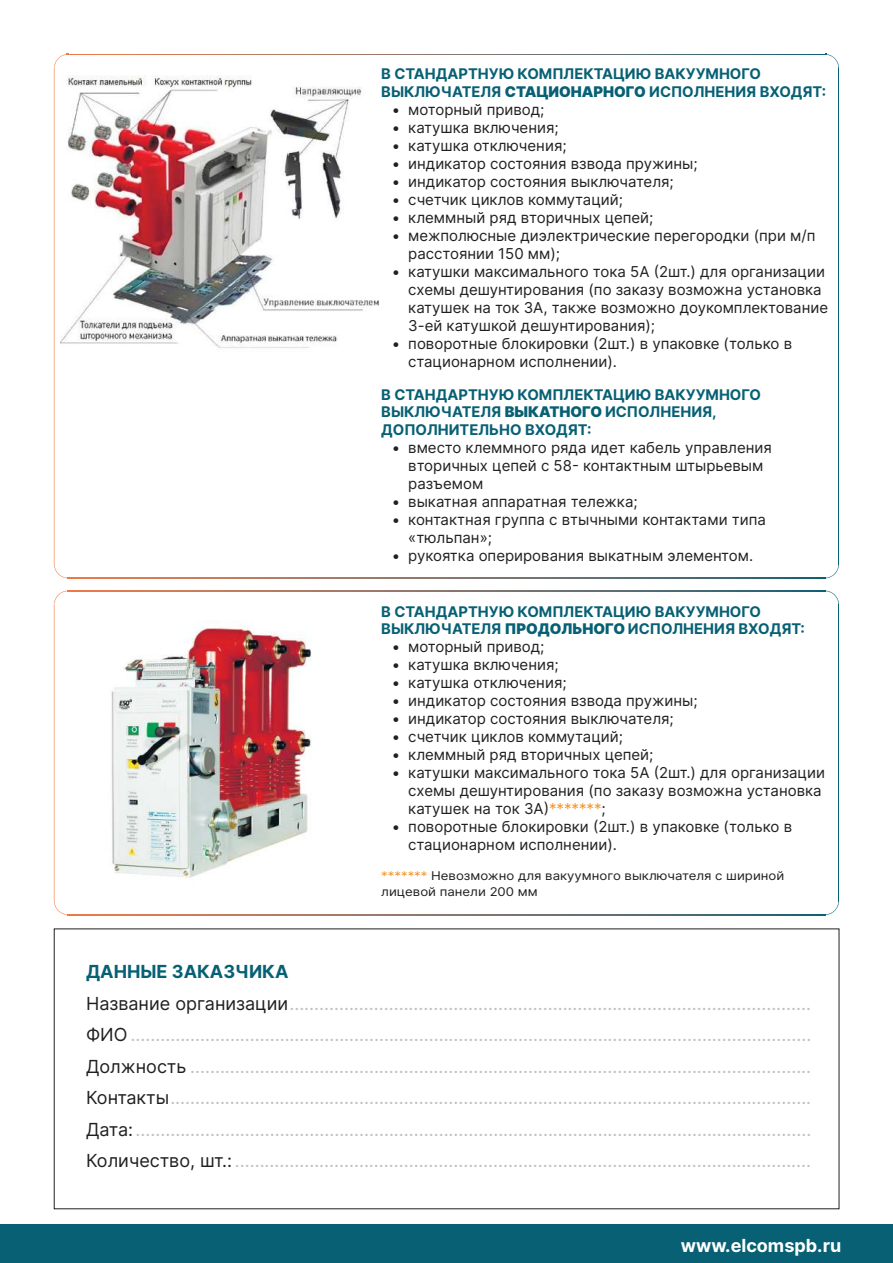
<style>
.page{position:relative;width:893px;height:1263px;background:#fff}
.page>*{position:absolute;margin:0;border:0;box-sizing:border-box;transform-origin:0 0}
.t1{font:18px/31.5px "Inter";color:#c2bfbc}
.t2{font:700 18px "Inter";color:#fff}
.t3{font:15px/18px "Inter";color:#221f1f}
.t4{font:700 14.7px/17.7px "Inter";color:#076073}
.t5{font:12px/16.2px "Inter";color:#221f1f;scale:1.1 1}
.s1{font-weight:900}
.s2{color:#f79321}
.s3{font-weight:700;color:#076073}
.s4{color:#221f1f}
</style>
<div class="page">
<div style="left:0;top:1225px;width:893px;height:38px;background:#076073"></div>
<img style="left:61px;top:75px;width:318px;height:273px">
<img style="left:111px;top:620px;width:201px;height:258px">
<svg style="left:54px;top:54px;width:14px;height:14px"></svg>
<img style="left:54px;top:68px;width:1px;height:496px">
<svg style="left:54px;top:564px;width:15px;height:15px"></svg>
<img style="left:68px;top:578px;width:757px;height:1px">
<svg style="left:825px;top:564px;width:14px;height:15px"></svg>
<img style="left:838px;top:69px;width:1px;height:495px">
<svg style="left:825px;top:54px;width:14px;height:15px"></svg>
<img style="left:68px;top:54px;width:757px;height:1px">
<svg style="left:54px;top:591px;width:14px;height:14px"></svg>
<img style="left:54px;top:605px;width:1px;height:296px">
<svg style="left:54px;top:901px;width:14px;height:14px"></svg>
<img style="left:68px;top:914px;width:757px;height:1px">
<svg style="left:825px;top:901px;width:14px;height:14px"></svg>
<img style="left:838px;top:605px;width:1px;height:296px">
<svg style="left:825px;top:591px;width:14px;height:14px"></svg>
<img style="left:68px;top:591px;width:757px;height:1px">
<p class="t4" style="left:381px;top:64px;width:446px">В СТАНДАРТНУЮ КОМПЛЕКТАЦИЮ ВАКУУМНОГО<br>ВЫКЛЮЧАТЕЛЯ <span class="s1">СТАЦИОНАРНОГО</span> ИСПОЛНЕНИЯ ВХОДЯТ:</p>
<p class="t3" style="left:392px;top:100px;width:154px">• моторный привод;</p>
<p class="t3" style="left:392px;top:118px;width:168px">• катушка включения;</p>
<p class="t3" style="left:392px;top:136px;width:176px">• катушка отключения;</p>
<p class="t3" style="left:392px;top:154px;width:307px">• индикатор состояния взвода пружины;</p>
<p class="t3" style="left:392px;top:172px;width:283px">• индикатор состояния выключателя;</p>
<p class="t3" style="left:392px;top:190px;width:233px">• счетчик циклов коммутаций;</p>
<p class="t3" style="left:392px;top:208px;width:263px">• клеммный ряд вторичных цепей;</p>
<p class="t3" style="left:408px;top:226px;width:409px;text-indent:-16px">• межполюсные диэлектрические перегородки (при м/п расстоянии 150 мм);</p>
<p class="t3" style="left:408px;top:262px;width:421px;text-indent:-16px">• катушки максимального тока 5А (2шт.) для организации схемы дешунтирования (по заказу возможна установка катушек на ток 3А, также возможно доукомплектование 3-ей катушкой дешунтирования);</p>
<p class="t3" style="left:408px;top:334px;width:385px;text-indent:-16px">• поворотные блокировки (2шт.) в упаковке (только в стационарном исполнении).</p>
<p class="t4" style="left:381px;top:385px;width:381px">В СТАНДАРТНУЮ КОМПЛЕКТАЦИЮ ВАКУУМНОГО<br>ВЫКЛЮЧАТЕЛЯ <span class="s1">ВЫКАТНОГО</span> ИСПОЛНЕНИЯ,<br>ДОПОЛНИТЕЛЬНО ВХОДЯТ:</p>
<p class="t3" style="left:408px;top:438px;width:365px;text-indent:-16px">• вместо клеммного ряда идет кабель управления вторичных цепей с 58- контактным штырьевым разъемом</p>
<p class="t3" style="left:392px;top:492px;width:247px">• выкатная аппаратная тележка;</p>
<p class="t3" style="left:408px;top:510px;width:359px;text-indent:-16px">• контактная группа с втычными контактами типа «тюльпан»;</p>
<p class="t3" style="left:392px;top:546px;width:363px">• рукоятка оперирования выкатным элементом.</p>
<p class="t4" style="left:381px;top:602px;width:425px">В СТАНДАРТНУЮ КОМПЛЕКТАЦИЮ ВАКУУМНОГО<br>ВЫКЛЮЧАТЕЛЯ <span class="s1">ПРОДОЛЬНОГО</span> ИСПОЛНЕНИЯ ВХОДЯТ:</p>
<p class="t3" style="left:392px;top:637px;width:154px">• моторный привод;</p>
<p class="t3" style="left:392px;top:655px;width:168px">• катушка включения;</p>
<p class="t3" style="left:392px;top:673px;width:176px">• катушка отключения;</p>
<p class="t3" style="left:392px;top:691px;width:307px">• индикатор состояния взвода пружины;</p>
<p class="t3" style="left:392px;top:709px;width:283px">• индикатор состояния выключателя;</p>
<p class="t3" style="left:392px;top:727px;width:233px">• счетчик циклов коммутаций;</p>
<p class="t3" style="left:392px;top:745px;width:263px">• клеммный ряд вторичных цепей;</p>
<p class="t3" style="left:408px;top:763px;width:418px;text-indent:-16px">• катушки максимального тока 5А (2шт.) для организации схемы дешунтирования (по заказу возможна установка катушек на ток 3А)<span class="s2">*******</span>;</p>
<p class="t3" style="left:408px;top:817px;width:385px;text-indent:-16px">• поворотные блокировки (2шт.) в упаковке (только в стационарном исполнении).</p>
<p class="t5" style="left:381px;top:867px;width:368px"><span class="s2">*******</span> Невозможно для вакуумного выключателя с шириной лицевой панели 200 мм</p>
<p class="t1" style="left:86px;top:955px;width:727px"><span class="s3">ДАННЫЕ ЗАКАЗЧИКА<br></span><span class="s4">Название организации</span> .........................................................................................................<br><span class="s4">ФИО</span> .........................................................................................................................................<br><span class="s4">Должность</span> .............................................................................................................................<br><span class="s4">Контакты</span> .................................................................................................................................<br><span class="s4">Дата:</span> ........................................................................................................................................<br><span class="s4">Количество, шт.:</span> ....................................................................................................................</p>
<p class="t2" style="left:681px;top:1235px;width:162px">www.elcomspb.ru</p>
</div>
